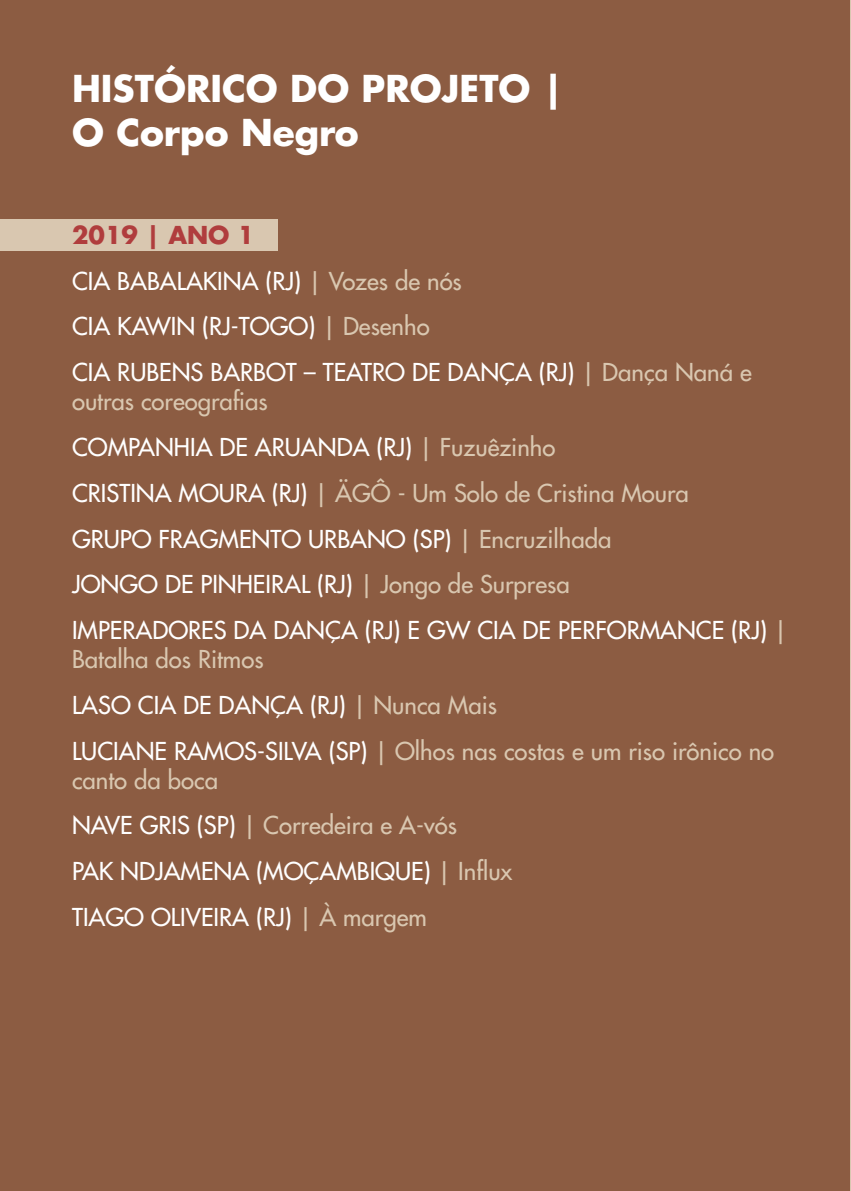
<style>
.page{position:relative;width:851px;height:1191px;background:#fff}
.page>*{position:absolute;margin:0;border:0;box-sizing:border-box;transform-origin:0 0}
.t1{font:700 36px/44px "Futura Std";color:#fff}
.t2{font:500 24px/45.8px "Futura Std";color:#fff}
.t3{font:500 24px/45.8px "Futura Std";color:#d9c7b0}
.s1{font-weight:700;color:#b03d3d}
.s2{color:#d9c7b0}
.s3{color:#fff}
</style>
<div class="page">
<div style="left:0;top:0;width:849px;height:1191px;background:#8c5c42"></div>
<div style="left:0;top:220px;width:278px;height:31px;background:#d9c7b0"></div>
<h1 class="t1" style="left:72px;top:66px;width:493px">HISTÓRICO DO PROJETO |<br>O Corpo Negro</h1>
<p class="t2" style="left:72px;top:212px;width:681px"><span class="s1">2019 | ANO 1<br></span>CIA BABALAKINA (RJ) <span class="s2">| Vozes de nós<br></span>CIA KAWIN (RJ-TOGO) <span class="s2">| Desenho<br></span>CIA RUBENS BARBOT – TEATRO DE DANÇA (RJ) <span class="s2">| Dança Naná e</span></p>
<p class="t2" style="left:72px;top:378px;width:717px"><span class="s2">outras coreografias<br></span>COMPANHIA DE ARUANDA (RJ) <span class="s2">| Fuzuêzinho<br></span>CRISTINA MOURA (RJ) <span class="s2">| ÄGÔ - Um Solo de Cristina Moura<br></span>GRUPO FRAGMENTO URBANO (SP) <span class="s2">| Encruzilhada<br></span>JONGO DE PINHEIRAL (RJ) <span class="s2">| Jongo de Surpresa<br></span>IMPERADORES DA DANÇA (RJ) E GW CIA DE PERFORMANCE (RJ) <span class="s2">|</span></p>
<p class="t3" style="left:72px;top:636px;width:703px">Batalha dos Ritmos<br><span class="s3">LASO CIA DE DANÇA (RJ)</span> | Nunca Mais<br><span class="s3">LUCIANE RAMOS-SILVA (SP)</span> | Olhos nas costas e um riso irônico no</p>
<p class="t2" style="left:72px;top:757px;width:442px"><span class="s2">canto da boca<br></span>NAVE GRIS (SP) <span class="s2">| Corredeira e A-vós<br></span>PAK NDJAMENA (MOÇAMBIQUE) <span class="s2">| Influx<br></span>TIAGO OLIVEIRA (RJ) <span class="s2">| À margem</span></p>
</div>
